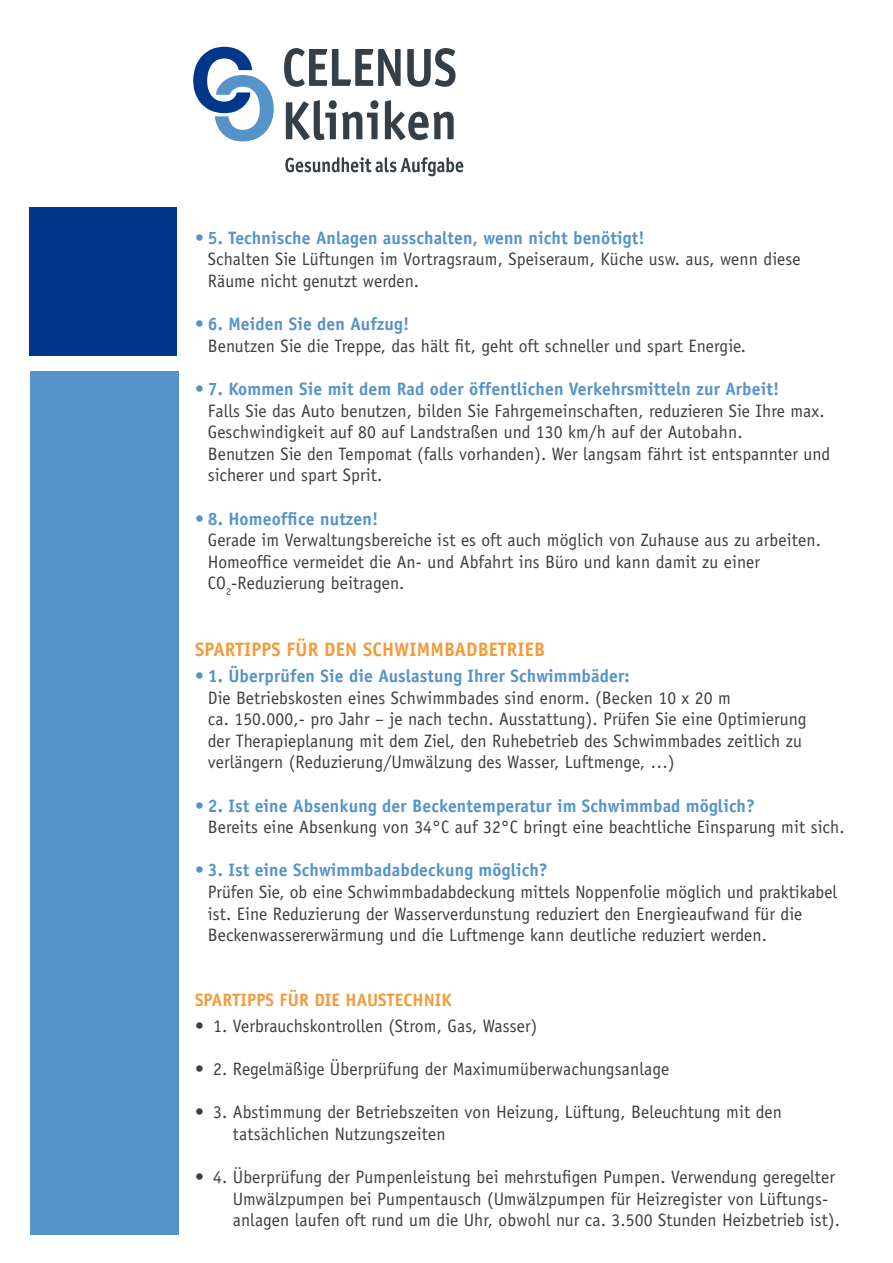
<style>
.page{position:relative;width:893px;height:1263px;background:#fff}
.page>*{position:absolute;margin:0;border:0;box-sizing:border-box;transform-origin:0 0}
.t1{font:700 19.5px "Officina Sans";letter-spacing:.005em;color:#f39b3b}
.t2{font:18px/21.6px "Officina Sans";letter-spacing:.005em;color:#3e3d40}
.t3{font:700 18px "Officina Sans";letter-spacing:.005em;color:#f39b3b}
.s1{font-weight:700;color:#5693c9}
</style>
<div class="page">
<svg style="left:284px;top:48px;width:117px;height:39px"></svg>
<svg style="left:407px;top:48px;width:49px;height:39px"></svg>
<svg style="left:286px;top:100px;width:92px;height:40px"></svg>
<svg style="left:385px;top:100px;width:69px;height:40px"></svg>
<svg style="left:193px;top:47px;width:81px;height:95px"></svg>
<svg style="left:285px;top:157px;width:178px;height:19px"></svg>
<div style="left:30px;top:371px;width:149px;height:863px;background:#5693c9"></div>
<div style="left:30px;top:207px;width:147px;height:149px;background:#00378b"></div>
<p class="t2" style="left:208px;top:227px;width:594px;text-indent:-13px"><span class="s1">• 5. Technische Anlagen ausschalten, wenn nicht benötigt!<br></span>Schalten Sie Lüftungen im Vortragsraum, Speiseraum, Küche usw. aus, wenn diese<br>Räume nicht genutzt werden.</p>
<p class="t2" style="left:208px;top:313px;width:540px;text-indent:-13px"><span class="s1">• 6. Meiden Sie den Aufzug!<br></span>Benutzen Sie die Treppe, das hält fit, geht oft schneller und spart Energie.</p>
<p class="t2" style="left:208px;top:378px;width:624px;text-indent:-13px"><span class="s1">• 7. Kommen Sie mit dem Rad oder öffentlichen Verkehrsmitteln zur Arbeit!<br></span>Falls Sie das Auto benutzen, bilden Sie Fahrgemeinschaften, reduzieren Sie Ihre max.<br>Geschwindigkeit auf 80 auf Landstraßen und 130 km/h auf der Autobahn.<br>Benutzen Sie den Tempomat (falls vorhanden). Wer langsam fährt ist entspannter und sicherer und spart Sprit.</p>
<p class="t2" style="left:208px;top:508px;width:615px;text-indent:-13px"><span class="s1">• 8. Homeoffice nutzen!<br></span>Gerade im Verwaltungsbereiche ist es oft auch möglich von Zuhause aus zu arbeiten.<br>Homeoffice vermeidet die An- und Abfahrt ins Büro und kann damit zu einer CO<sub>2</sub>-Reduzierung beitragen.</p>
<p class="t1" style="left:195px;top:637px;width:351px">SPARTIPPS FÜR DEN SCHWIMMBADBETRIEB</p>
<p class="t2" style="left:208px;top:665px;width:600px;text-indent:-13px"><span class="s1">• 1. Überprüfen Sie die Auslastung Ihrer Schwimmbäder:<br></span>Die Betriebskosten eines Schwimmbades sind enorm. (Becken 10 x 20 m<br>ca. 150.000,- pro Jahr – je nach techn. Ausstattung). Prüfen Sie eine Optimierung der Therapieplanung mit dem Ziel, den Ruhebetrieb des Schwimmbades zeitlich zu verlängern (Reduzierung/Umwälzung des Wasser, Luftmenge, …)</p>
<p class="t2" style="left:208px;top:795px;width:638px;text-indent:-13px"><span class="s1">• 2. Ist eine Absenkung der Beckentemperatur im Schwimmbad möglich?<br></span>Bereits eine Absenkung von 34°C auf 32°C bringt eine beachtliche Einsparung mit sich.</p>
<p class="t2" style="left:208px;top:859px;width:631px;text-indent:-13px"><span class="s1">• 3. Ist eine Schwimmbadabdeckung möglich?<br></span>Prüfen Sie, ob eine Schwimmbadabdeckung mittels Noppenfolie möglich und praktikabel ist. Eine Reduzierung der Wasserverdunstung reduziert den Energieaufwand für die Beckenwassererwärmung und die Luftmenge kann deutliche reduziert werden.</p>
<p class="t3" style="left:195px;top:988px;width:258px">SPARTIPPS FÜR DIE HAUSTECHNIK</p>
<p class="t2" style="left:195px;top:1015px;width:344px">• 1. Verbrauchskontrollen (Strom, Gas, Wasser)</p>
<p class="t2" style="left:195px;top:1058px;width:476px">• 2. Regelmäßige Überprüfung der Maximumüberwachungsanlage</p>
<p class="t2" style="left:233px;top:1101px;width:551px;text-indent:-38px">• 3. Abstimmung der Betriebszeiten von Heizung, Lüftung, Beleuchtung mit den tatsächlichen Nutzungszeiten</p>
<p class="t2" style="left:233px;top:1166px;width:609px;text-indent:-38px">• 4. Überprüfung der Pumpenleistung bei mehrstufigen Pumpen. Verwendung geregelter<br>Umwälzpumpen bei Pumpentausch (Umwälzpumpen für Heizregister von Lüftungs&shy;anlagen laufen oft rund um die Uhr, obwohl nur ca. 3.500 Stunden Heizbetrieb ist).</p>
</div>
